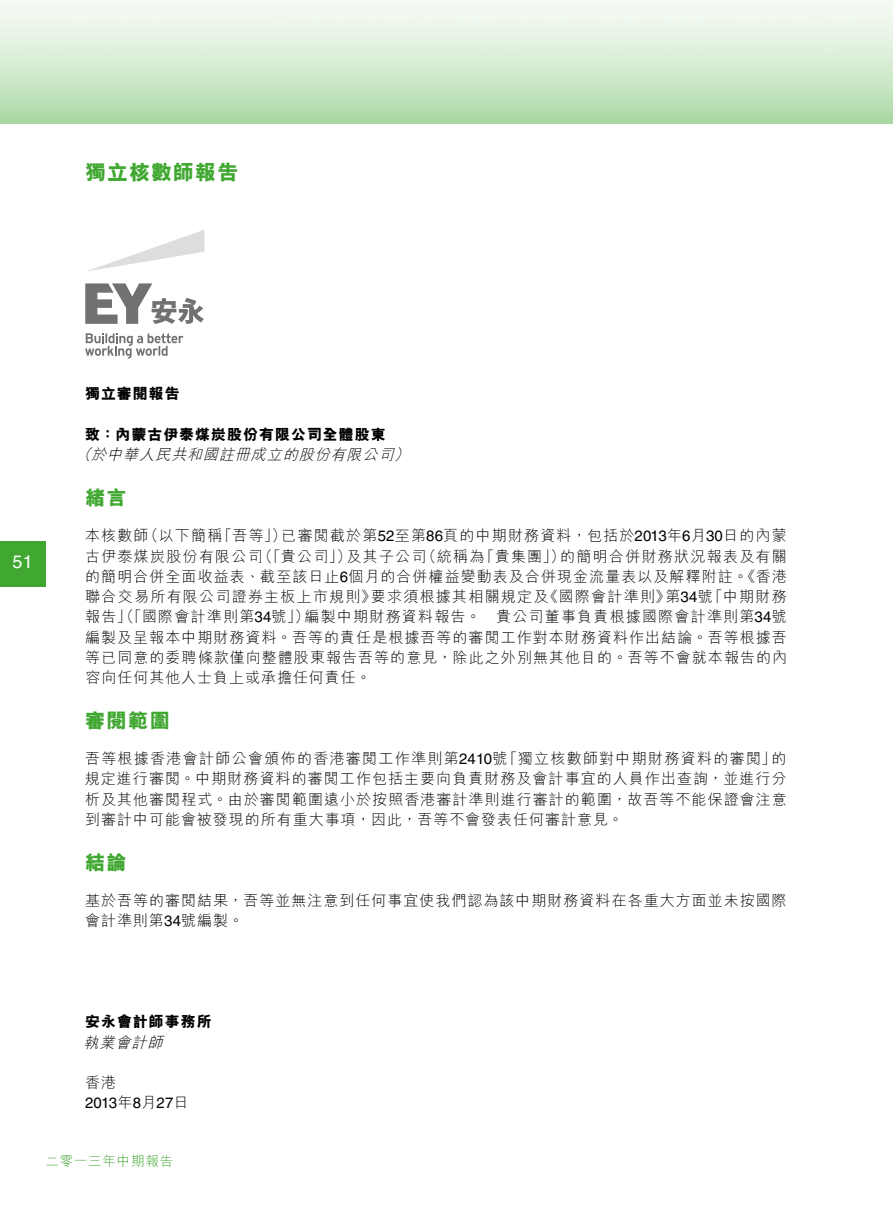
<style>
.page{position:relative;width:893px;height:1212px;background:#fff}
.page>*{position:absolute;margin:0;border:0;box-sizing:border-box;transform-origin:0 0}
.t1{font:800 21px "M Hei HK";letter-spacing:.05em;color:#40a731}
.t2{font:800 20.25px "M Hei HK";letter-spacing:.065em;color:#40a731}
.t3{font:18px "Helvetica LT Std";color:#fff}
.t4{font:300 15px/20.2px "M Hei HK";letter-spacing:.07em;color:#000}
.t5{font:800 15px "M Hei HK";letter-spacing:.065em;color:#000}
.t6{font:italic 300 15px "M Hei HK";color:#000}
.t7{font:15px "Helvetica LT Std";letter-spacing:-.005em;color:#000}
.t8{font:300 13.5px "M Hei HK";letter-spacing:.06em;color:#40a731}
.s1{font-family:"Helvetica LT Std";font-weight:400}
.s2{font-family:"M Hei HK";font-weight:300}
</style>
<div class="page">
<div style="left:0;top:541px;width:45px;height:46px;background:#40a731"></div>
<svg style="left:87px;top:230px;width:117px;height:42px"></svg>
<svg style="left:85px;top:283px;width:119px;height:41px"></svg>
<svg style="left:85px;top:333px;width:98px;height:26px"></svg>
<h1 class="t1" style="left:85px;top:162px;width:155px">獨立核數師報告</h1>
<p class="t3" style="left:12px;top:551px;width:22px">51</p>
<p class="t5" style="left:85px;top:386px;width:96px">獨立審閱報告</p>
<p class="t5" style="left:85px;top:427px;width:302px">致：內蒙古伊泰煤炭股份有限公司全體股東</p>
<p class="t6" style="left:76px;top:447px;width:20px">（</p>
<h2 class="t2" style="left:85px;top:488px;width:43px">緒言</h2>
<p class="t6" style="left:394px;top:447px;width:20px">(</p>
<p class="t6" style="left:91px;top:447px;width:308px">於中華人民共和國註冊成立的股份有限公司</p>
<p class="t4" style="left:85px;top:525px;width:65px">本核數師</p>
<p class="t4" style="left:144px;top:525px;width:80px">（以下簡稱</p>
<p class="t4" style="left:217px;top:525px;width:71px">「吾等」）</p>
<p class="t4" style="left:282px;top:525px;width:507px">已審閱截於第<span class="s1">52</span>至第<span class="s1">86</span>頁的中期財務資料，包括於<span class="s1">2013</span>年月<span class="s1">6 30</span>日的內蒙</p>
<p class="t4" style="left:258px;top:546px;width:95px">（「貴公司」）</p>
<p class="t4" style="left:422px;top:546px;width:64px">（統稱為</p>
<p class="t4" style="left:479px;top:546px;width:87px">「貴集團」）</p>
<p class="t4" style="left:85px;top:546px;width:179px">古伊泰煤炭股份有限公司</p>
<p class="t4" style="left:85px;top:566px;width:703px">的簡明合併全面收益表、截至該日止<span class="s1">6</span>個月的合併權益變動表及合併現金流量表以及解釋附註。《香港</p>
<p class="t4" style="left:708px;top:586px;width:80px">「中期財務</p>
<p class="t4" style="left:560px;top:546px;width:228px">的簡明合併財務狀況報表及有關</p>
<p class="t4" style="left:346px;top:546px;width:82px">及其子公司</p>
<p class="t4" style="left:544px;top:586px;width:128px">《國際會計準則》</p>
<p class="t4" style="left:665px;top:586px;width:49px">第<span class="s1">34</span>號</p>
<p class="t4" style="left:85px;top:586px;width:292px">聯合交易所有限公司證券主板上市規則》</p>
<p class="t4" style="left:371px;top:586px;width:179px">要求須根據其相關規定及</p>
<p class="t4" style="left:85px;top:606px;width:703px">報告」（「國際會計準則第<span class="s1">34</span>號」）<br>編製及呈報本中期財務資料。吾等的責任是根據吾等的審閱工作對本財務資料作出結論。吾等根據吾等已同意的委聘條款僅向整體股東報告吾等的意見，除此之外別無其他目的。吾等不會就本報告的內容向任何其他人士負上或承擔任何責任。</p>
<h2 class="t2" style="left:85px;top:710px;width:86px">審閱範圍</h2>
<p class="t4" style="left:771px;top:748px;width:16px">的</p>
<p class="t4" style="left:496px;top:606px;width:292px">貴公司董事負責根據國際會計準則第<span class="s1">34</span>號</p>
<p class="t4" style="left:305px;top:606px;width:178px">編製中期財務資料報告。</p>
<p class="t4" style="left:85px;top:748px;width:703px">吾等根據香港會計師公會頒佈的香港審閱工作準則第<span class="s1">2410</span>號<br>規定進行審閱。中期財務資料的審閱工作包括主要向負責財務及會計事宜的人員作出查詢，並進行分析及其他審閱程式。由於審閱範圍遠小於按照香港審計準則進行審計的範圍，故吾等不能保證會注意到審計中可能會被發現的所有重大事項，因此，吾等不會發表任何審計意見。</p>
<h2 class="t2" style="left:85px;top:852px;width:43px">結論</h2>
<p class="t4" style="left:85px;top:890px;width:703px">基於吾等的審閱結果，吾等並無注意到任何事宜使我們認為該中期財務資料在各重大方面並未按國際會計準則第<span class="s1">34</span>號編製。</p>
<p class="t4" style="left:503px;top:748px;width:275px">「獨立核數師對中期財務資料的審閱」</p>
<p class="t5" style="left:85px;top:1014px;width:128px">安永會計師事務所</p>
<p class="t6" style="left:83px;top:1034px;width:84px">執業會計師</p>
<p class="t4" style="left:85px;top:1072px;width:32px">香港</p>
<p class="t7" style="left:85px;top:1094px;width:105px">2013<span class="s2">年月</span>8 27<span class="s2">日</span></p>
<p class="t8" style="left:45px;top:1154px;width:129px">二零一三年中期報告</p>
</div>
